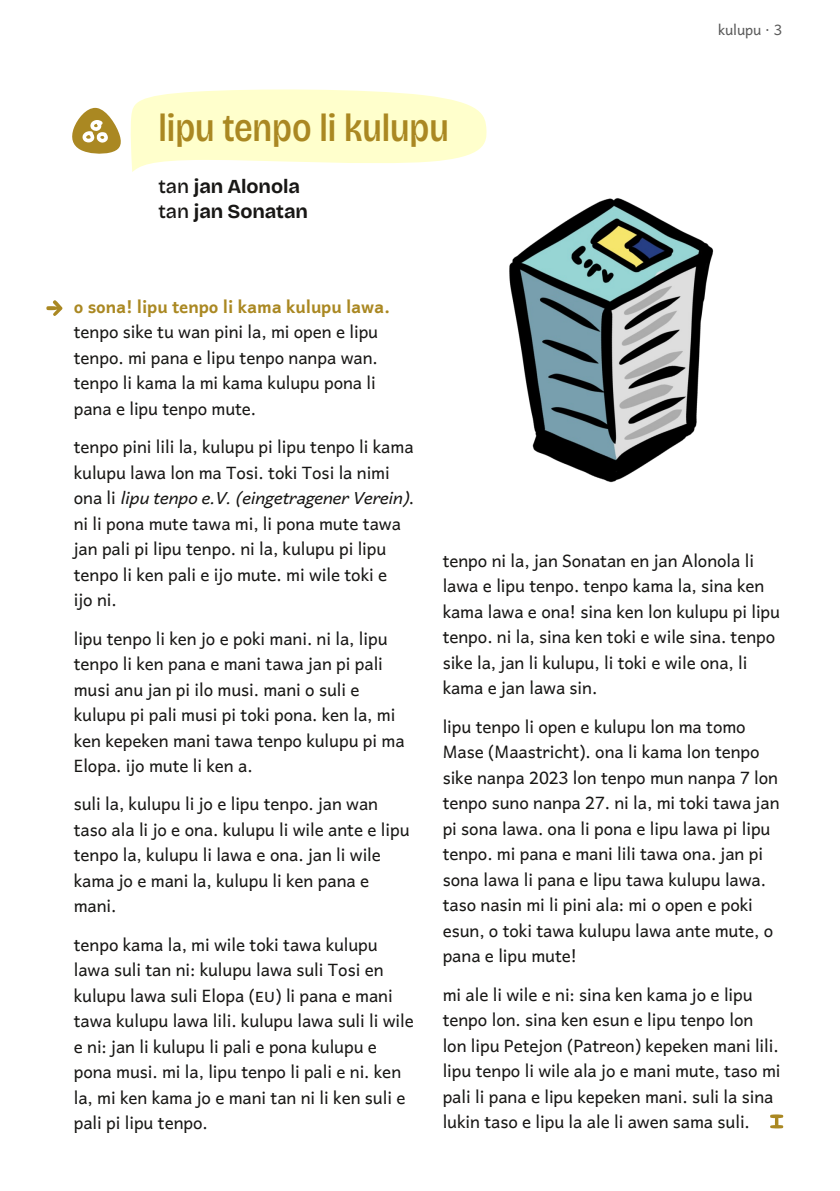
<style>
.page{position:relative;width:840px;height:1191px;background:#fff}
.page>*{position:absolute;margin:0;border:0;box-sizing:border-box;transform-origin:0 0}
.t1{font:500 semi-condensed 39.6px "Bricolage Grotesque 48 pt";letter-spacing:-.005em;color:#a82}
.t2{font:700 19.8px/25.6px "Bricolage Grotesque";letter-spacing:-.005em;color:#181715}
.t3{font:17px/25.6px "Andika";letter-spacing:-.005em;color:#181715}
.t4{font:700 17px "Andika";letter-spacing:-.005em;color:#a82}
.t5{font:14.2px "Andika";letter-spacing:-.005em;color:#5a5a5a}
.s1{font-weight:500}
.s2{font-style:italic}
</style>
<div class="page">
<svg style="left:130px;top:89px;width:357px;height:83px"></svg>
<svg style="left:46px;top:300px;width:16px;height:16px"></svg>
<svg style="left:72px;top:108px;width:49px;height:46px"></svg>
<svg style="left:770px;top:1114px;width:12px;height:14px"></svg>
<img style="left:509px;top:198px;width:205px;height:285px">
<h1 class="t1" style="left:158px;top:104px;width:292px">lipu tenpo li kulupu</h1>
<p class="t2" style="left:158px;top:173px;width:151px"><span class="s1">tan</span> jan Alonola <span class="s1">tan</span> jan Sonatan</p>
<p class="t5" style="left:717px;top:17px;width:65px">kulupu · 3</p>
<p class="t4" style="left:74px;top:292px;width:318px">o sona! lipu tenpo li kama kulupu lawa.</p>
<p class="t3" style="left:74px;top:318px;width:306px">tenpo sike tu wan pini la, mi open e lipu tenpo. mi pana e lipu tenpo nanpa wan. tenpo li kama la mi kama kulupu pona li pana e lipu tenpo mute.</p>
<p class="t3" style="left:74px;top:433px;width:341px">tenpo pini lili la, kulupu pi lipu tenpo li kama kulupu lawa lon ma Tosi. toki Tosi la nimi ona li <span class="s2">lipu tenpo e.V. (eingetragener Verein)</span>. ni li pona mute tawa mi, li pona mute tawa jan pali pi lipu tenpo. ni la, kulupu pi lipu tenpo li ken pali e ijo mute. mi wile toki e<br>ijo ni.</p>
<p class="t3" style="left:74px;top:624px;width:332px">lipu tenpo li ken jo e poki mani. ni la, lipu tenpo li ken pana e mani tawa jan pi pali musi anu jan pi ilo musi. mani o suli e kulupu pi pali musi pi toki pona. ken la, mi ken kepeken mani tawa tenpo kulupu pi ma Elopa. ijo mute li ken a.</p>
<p class="t3" style="left:74px;top:790px;width:337px">suli la, kulupu li jo e lipu tenpo. jan wan taso ala li jo e ona. kulupu li wile ante e lipu tenpo la, kulupu li lawa e ona. jan li wile kama jo e mani la, kulupu li ken pana e mani.</p>
<p class="t3" style="left:74px;top:931px;width:341px">tenpo kama la, mi wile toki tawa kulupu lawa suli tan ni: kulupu lawa suli Tosi en kulupu lawa suli Elopa (EU) li pana e mani tawa kulupu lawa lili. kulupu lawa suli li wile e ni: jan li kulupu li pali e pona kulupu e pona musi. mi la, lipu tenpo li pali e ni. ken la, mi ken kama jo e mani tan ni li ken suli e pali pi lipu tenpo.</p>
<p class="t3" style="left:442px;top:547px;width:339px">tenpo ni la, jan Sonatan en jan Alonola li lawa e lipu tenpo. tenpo kama la, sina ken kama lawa e ona! sina ken lon kulupu pi lipu tenpo. ni la, sina ken toki e wile sina. tenpo sike la, jan li kulupu, li toki e wile ona, li kama e jan lawa sin.</p>
<p class="t3" style="left:442px;top:713px;width:338px">lipu tenpo li open e kulupu lon ma tomo Mase (Maastricht). ona li kama lon tenpo sike nanpa 2023 lon tenpo mun nanpa 7 lon tenpo suno nanpa 27. ni la, mi toki tawa jan pi sona lawa. ona li pona e lipu lawa pi lipu tenpo. mi pana e mani lili tawa ona. jan pi sona lawa li pana e lipu tawa kulupu lawa. taso nasin mi li pini ala: mi o open e poki esun, o toki tawa kulupu lawa ante mute, o pana e lipu mute!</p>
<p class="t3" style="left:442px;top:980px;width:339px">mi ale li wile e ni: sina ken kama jo e lipu tenpo lon. sina ken esun e lipu tenpo lon lon lipu Petejon (Patreon) kepeken mani lili. lipu tenpo li wile ala jo e mani mute, taso mi pali li pana e lipu kepeken mani. suli la sina lukin taso e lipu la ale li awen sama suli.</p>
</div>
